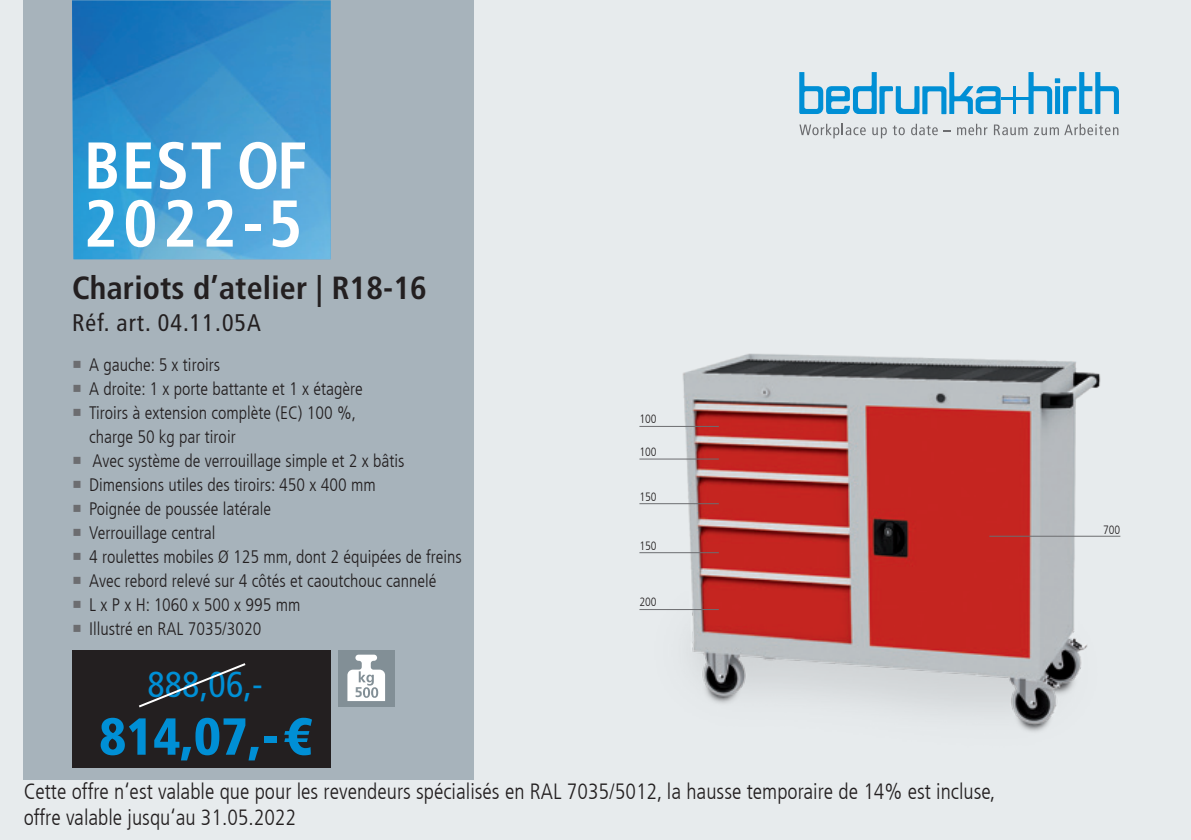
<style>
.page{position:relative;width:1191px;height:840px;background:#fff}
.page>*{position:absolute;margin:0;border:0;box-sizing:border-box;transform-origin:0 0}
.t1{font:700 condensed 66px/58px "Frutiger LT Com";letter-spacing:.02em;color:#fff}
.t2{font:900 condensed 52px "Frutiger LT Com";color:#008fd5}
.t3{font:condensed 36px "Frutiger LT Com";color:#008fd5}
.t4{font:700 condensed 32px "Frutiger LT Com";letter-spacing:.005em;color:#231f20}
.t5{font:condensed 24px "Frutiger LT Com";letter-spacing:.045em;color:#231f20}
.t6{font:300 condensed 22px/26px "Frutiger LT Com";color:#231f20}
.t7{font:300 condensed 18px/24px "Frutiger LT Com";color:#231f20}
.t8{font:700 14px "Frutiger LT Com";color:#828f96}
.t9{font:300 condensed 12px "Frutiger LT Com";color:#231f20}
</style>
<div class="page">
<div style="left:0;top:0;width:1191px;height:839px;background:#e7ebed"></div>
<div style="left:24px;top:0;width:450px;height:779px;background:#a7b3bb"></div>
<svg style="left:799px;top:72px;width:201px;height:42px"></svg>
<svg style="left:1028px;top:72px;width:91px;height:42px"></svg>
<hr style="left:1000px;top:98px;width:28px;height:2px;background:#008fd5">
<hr style="left:1013px;top:86px;width:2px;height:28px;background:#008fd5">
<svg style="left:799px;top:124px;width:66px;height:14px"></svg>
<svg style="left:872px;top:127px;width:14px;height:11px"></svg>
<svg style="left:892px;top:125px;width:12px;height:10px"></svg>
<svg style="left:911px;top:124px;width:26px;height:11px"></svg>
<svg style="left:957px;top:124px;width:30px;height:11px"></svg>
<svg style="left:994px;top:124px;width:33px;height:11px"></svg>
<svg style="left:1034px;top:124px;width:84px;height:11px"></svg>
<img style="left:72px;top:0;width:259px;height:259px">
<img style="left:639px;top:353px;width:482px;height:379px">
<div style="left:338px;top:649px;width:57px;height:57px;background:#828f96"></div>
<svg style="left:347px;top:654px;width:38px;height:46px"></svg>
<div style="left:72px;top:649px;width:259px;height:118px;background:#231f20"></div>
<svg style="left:139px;top:663px;width:107px;height:45px"></svg>
<hr style="left:639px;top:426px;width:80px;height:1px;background:#6c6d70">
<hr style="left:639px;top:458px;width:80px;height:1px;background:#6c6d70">
<hr style="left:639px;top:503px;width:80px;height:1px;background:#6c6d70">
<hr style="left:639px;top:552px;width:80px;height:1px;background:#6c6d70">
<hr style="left:639px;top:609px;width:80px;height:1px;background:#6c6d70">
<hr style="left:989px;top:535px;width:131px;height:1px;background:#6c6d70">
<h1 class="t1" style="left:84px;top:137px;width:225px">BEST OF<br>2022-5</h1>
<h3 class="t4" style="left:72px;top:269px;width:356px">Chariots d’atelier | R18-16</h3>
<h3 class="t5" style="left:72px;top:309px;width:190px">Réf. art. 04.11.05A</h3>
<p class="t7" style="left:89px;top:352px;width:374px">A gauche: 5 x tiroirs<br>A droite: 1 x porte battante et 1 x étagère<br>Tiroirs à extension complète (EC) 100 %,<br>charge 50 kg par tiroir<br>Avec système de verrouillage simple et 2 x bâtis Dimensions utiles des tiroirs: 450 x 400 mm<br>Poignée de poussée latérale<br>Verrouillage central<br>4 roulettes mobiles Ø 125 mm, dont 2 équipées de freins Avec rebord relevé sur 4 côtés et caoutchouc cannelé<br>L x P x H: 1060 x 500 x 995 mm<br>Illustré en RAL 7035/3020</p>
<h3 class="t3" style="left:147px;top:663px;width:117px">888,06,-</h3>
<h2 class="t2" style="left:99px;top:705px;width:213px">814,07,- €</h2>
<p class="t8" style="left:355px;top:684px;width:9px">5</p>
<p class="t9" style="left:639px;top:412px;width:19px">100</p>
<p class="t9" style="left:639px;top:444px;width:19px">100</p>
<p class="t9" style="left:639px;top:489px;width:19px">150</p>
<p class="t9" style="left:639px;top:538px;width:19px">150</p>
<p class="t9" style="left:639px;top:595px;width:19px">200</p>
<p class="t6" style="left:24px;top:777px;width:973px">Cette offre n‘est valable que pour les revendeurs spécialisés en RAL 7035/5012, la hausse temporaire de 14% est incluse, offre valable jusqu‘au 31.05.2022</p>
<p class="t9" style="left:1103px;top:522px;width:19px">700</p>
</div>
